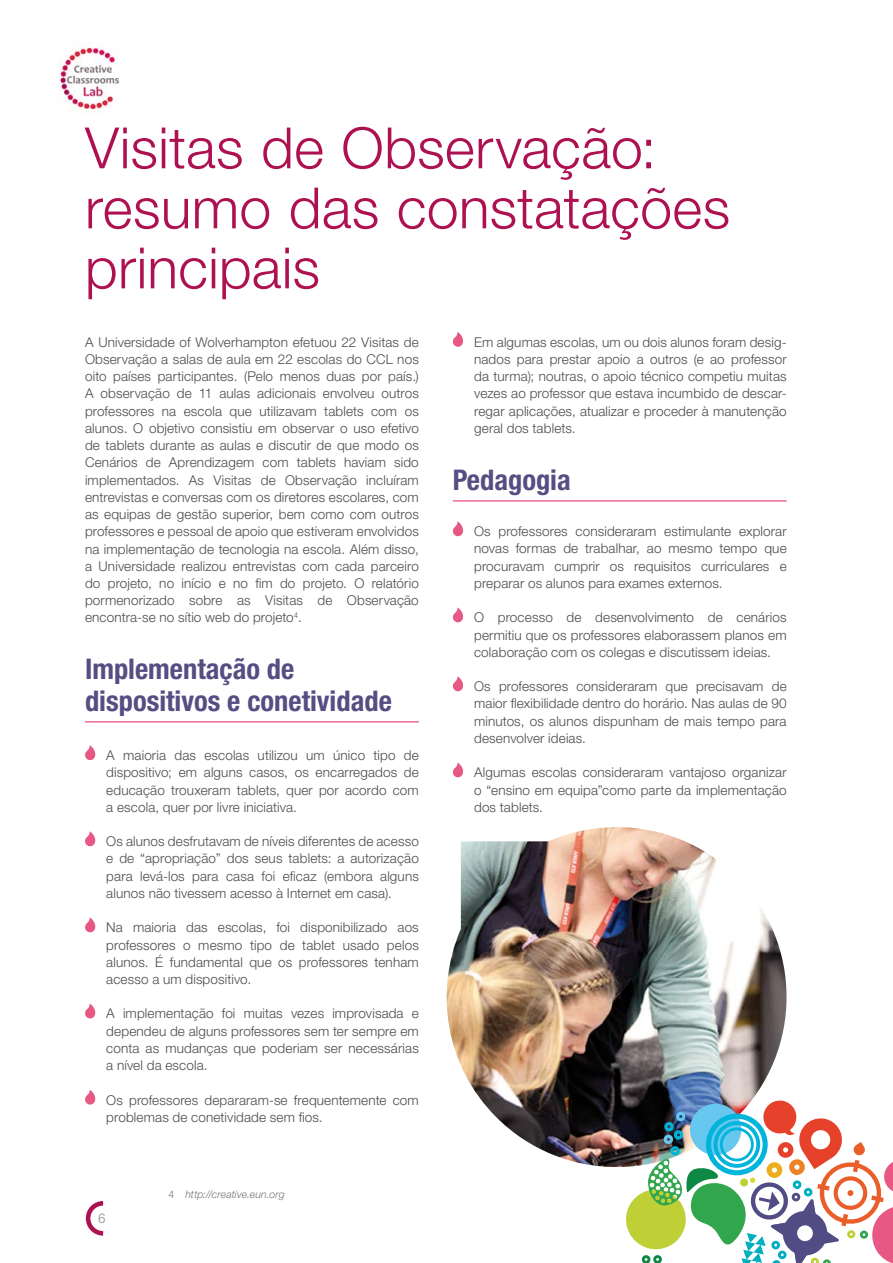
<style>
.page{position:relative;width:893px;height:1263px;background:#fff}
.page>*{position:absolute;margin:0;border:0;box-sizing:border-box;transform-origin:0 0}
.t1{font:300 57px/60px "Helvetica Neue LT Pro";letter-spacing:.005em;color:#ae1152}
.t2{font:700 condensed 28.5px/31.5px "Helvetica Neue LT Pro";color:#564e83}
.t3{font:300 13.5px/17.2px "Helvetica Neue LT Pro";letter-spacing:.01em;color:#4b4b4d;text-align:justify}
.t4{font:13.5px "Helvetica Neue LT Pro";color:#a3a4a6}
.t5{font:italic 300 10.5px "Helvetica Neue LT Pro";letter-spacing:.005em;color:#757577}
.s1{font-style:normal}
</style>
<div class="page">
<img style="left:58px;top:45px;width:62px;height:66px">
<svg style="left:85px;top:1201px;width:19px;height:35px"></svg>
<hr style="left:85px;top:721px;width:334px;height:1px;background:#e41e6a">
<svg style="left:85px;top:745px;width:11px;height:15px"></svg>
<svg style="left:85px;top:831px;width:11px;height:16px"></svg>
<svg style="left:85px;top:917px;width:11px;height:16px"></svg>
<svg style="left:85px;top:1003px;width:11px;height:16px"></svg>
<svg style="left:85px;top:1090px;width:11px;height:15px"></svg>
<hr style="left:453px;top:500px;width:334px;height:1px;background:#e41e6a">
<svg style="left:452px;top:332px;width:11px;height:15px"></svg>
<svg style="left:452px;top:521px;width:11px;height:16px"></svg>
<svg style="left:452px;top:607px;width:11px;height:16px"></svg>
<svg style="left:452px;top:676px;width:11px;height:16px"></svg>
<svg style="left:452px;top:762px;width:11px;height:16px"></svg>
<img style="left:447px;top:827px;width:339px;height:340px">
<svg style="left:624px;top:1099px;width:269px;height:164px"></svg>
<h1 class="t1" style="left:85px;top:117px;width:647px">Visitas de Observação: resumo das constatações principais</h1>
<p class="t3" style="left:85px;top:333px;width:335px">A Universidade of Wolverhampton efetuou 22 Visitas de Observação a salas de aula em 22 escolas do CCL nos oito países participantes. (Pelo menos duas por país.)<br>A observação de 11 aulas adicionais envolveu outros professores na escola que utilizavam tablets com os alunos. O objetivo consistiu em observar o uso efetivo de tablets durante as aulas e discutir de que modo os Cenários de Aprendizagem com tablets haviam sido implementados. As Visitas de Observação incluíram entrevistas e conversas com os diretores escolares, com as equipas de gestão superior, bem como com outros professores e pessoal de apoio que estiveram envolvidos na implementação de tecnologia na escola. Além disso, a Universidade realizou entrevistas com cada parceiro do projeto, no início e no fim do projeto. O relatório pormenorizado sobre as Visitas de Observação encontra-se no sítio web do projeto<sup>4</sup>.</p>
<h2 class="t2" style="left:85px;top:653px;width:308px">Implementação de dispositivos e conetividade</h2>
<p class="t3" style="left:106px;top:746px;width:314px">A maioria das escolas utilizou um único tipo de dispositivo; em alguns casos, os encarregados de educação trouxeram tablets, quer por acordo com a escola, quer por livre iniciativa.</p>
<p class="t3" style="left:106px;top:832px;width:314px">Os alunos desfrutavam de níveis diferentes de acesso e de “apropriação” dos seus tablets: a autorização para levá-los para casa foi eficaz (embora alguns alunos não tivessem acesso à Internet em casa).</p>
<p class="t3" style="left:106px;top:919px;width:314px">Na maioria das escolas, foi disponibilizado aos professores o mesmo tipo de tablet usado pelos alunos. É fundamental que os professores tenham acesso a um dispositivo.</p>
<p class="t3" style="left:106px;top:1005px;width:314px">A implementação foi muitas vezes improvisada e dependeu de alguns professores sem ter sempre em conta as mudanças que poderiam ser necessárias a nível da escola.</p>
<p class="t3" style="left:106px;top:1091px;width:314px">Os professores depararam-se frequentemente com problemas de conetividade sem fios.</p>
<p class="t3" style="left:474px;top:333px;width:314px">Em algumas escolas, um ou dois alunos foram desig&shy;nados para prestar apoio a outros (e ao professor da turma); noutras, o apoio técnico competiu muitas vezes ao professor que estava incumbido de descar&shy;regar aplicações, atualizar e proceder à manutenção geral dos tablets.</p>
<h2 class="t2" style="left:453px;top:464px;width:119px">Pedagogia</h2>
<p class="t3" style="left:474px;top:522px;width:314px">Os professores consideraram estimulante explorar novas formas de trabalhar, ao mesmo tempo que procuravam cumprir os requisitos curriculares e preparar os alunos para exames externos.</p>
<p class="t3" style="left:474px;top:609px;width:314px">O processo de desenvolvimento de cenários permitiu que os professores elaborassem planos em colaboração com os colegas e discutissem ideias.</p>
<p class="t3" style="left:474px;top:677px;width:314px">Os professores consideraram que precisavam de maior flexibilidade dentro do horário. Nas aulas de 90 minutos, os alunos dispunham de mais tempo para desenvolver ideias.</p>
<p class="t3" style="left:474px;top:764px;width:314px">Algumas escolas consideraram vantajoso organizar o “ensino em equipa”como parte da implementação dos tablets.</p>
<p class="t4" style="left:98px;top:1210px;width:9px">6</p>
<p class="t5" style="left:168px;top:1188px;width:118px"><span class="s1">4</span> http://creative.eun.org</p>
</div>
